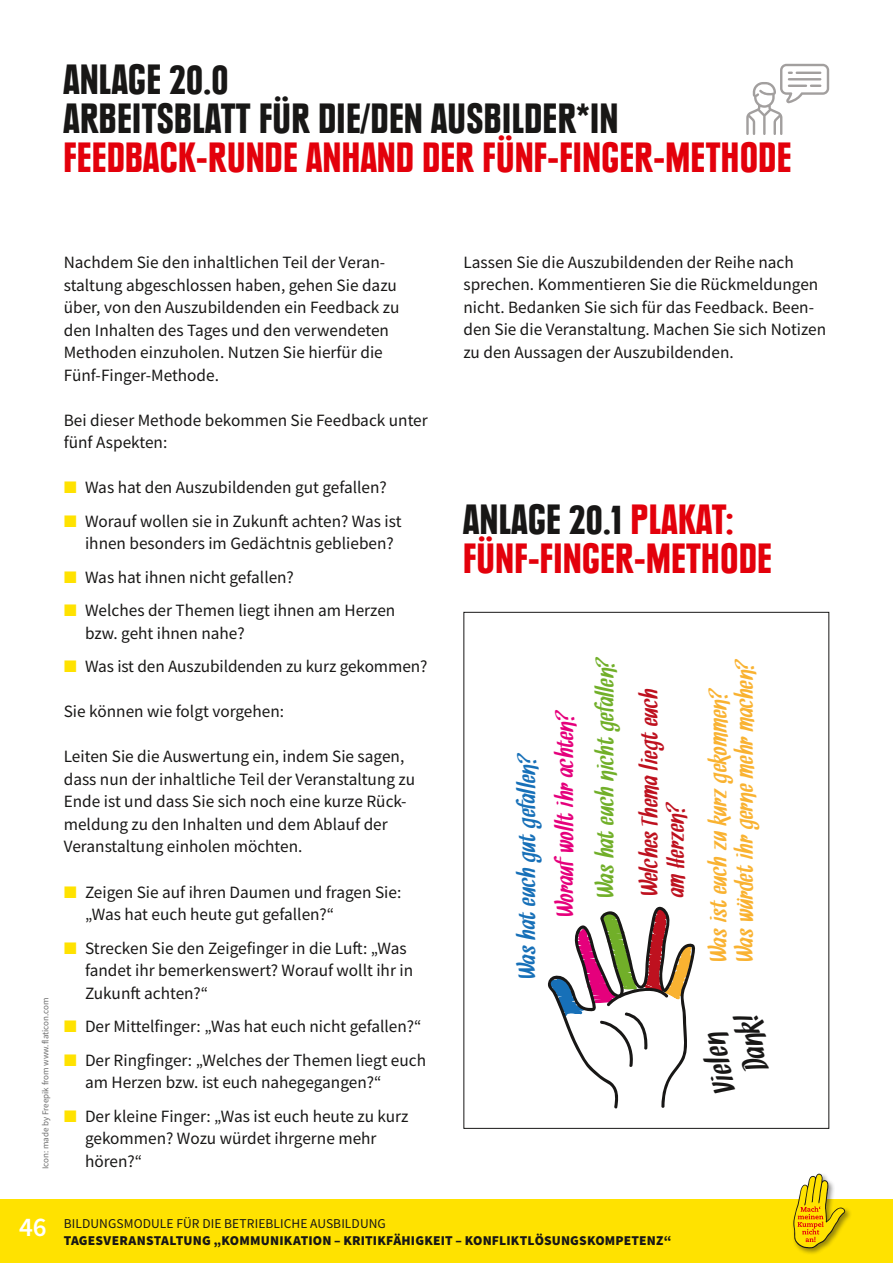
<style>
.page{position:relative;width:893px;height:1263px;background:#fff}
.page>*{position:absolute;margin:0;border:0;box-sizing:border-box;transform-origin:0 0}
.t1{font:900 condensed 42px/39px "Plak LT";letter-spacing:.025em;color:#e3000b}
.t2{font:900 condensed 42px/39px "Plak LT";letter-spacing:.025em;color:#181716}
.t3{font:33.75px/36.2px "Snickles";color:#181716;text-align:center}
.t4{font:600 27px "Source Sans Pro";color:#fff}
.t5{font:25.8px/26.4px "Snickles";letter-spacing:.025em;color:#f9b231}
.t6{font:25.8px/26.4px "Snickles";color:#be111f}
.t7{font:25.8px "Snickles";color:#71af29}
.t8{font:25.8px "Snickles";color:#1770b8}
.t9{font:25.8px "Snickles";color:#e5007c}
.t10{font:17.25px/22.5px "Source Sans Pro";color:#181716}
.t11{font:900 13.5px "Source Sans Pro";letter-spacing:.015em;color:#181716}
.t12{font:13.5px "Source Sans Pro";letter-spacing:.005em;color:#181716}
.t13{font:9px "Source Sans Pro";color:#6e6e6e}
.s1{color:#181716}
</style>
<div class="page">
<div style="left:0;top:1199px;width:893px;height:64px;background:#ffe200"></div>
<div style="left:792px;top:1172px;width:61px;height:84px;background:#181716;opacity:.45"></div>
<svg style="left:793px;top:1174px;width:52px;height:74px"></svg>
<svg style="left:746px;top:64px;width:83px;height:71px"></svg>
<svg style="left:548px;top:907px;width:147px;height:202px"></svg>
<h1 class="t2" style="left:64px;top:60px;width:556px">ANLAGE 20.0<br>ARBEITSBLATT FÜR DIE/DEN AUSBILDER*IN</h1>
<h1 class="t1" style="left:64px;top:138px;width:729px">FEEDBACK-RUNDE ANHAND DER FÜNF-FINGER-METHODE</h1>
<p class="t13" style="left:40px;top:1169px;width:173px;rotate:-90deg">Icon: made by Freepik from www.flaticon.com</p>
<p class="t10" style="left:64px;top:251px;width:337px">Nachdem Sie den inhaltlichen Teil der Veran&shy;staltung abgeschlossen haben, gehen Sie dazu über, von den Auszubildenden ein Feedback zu den Inhalten des Tages und den verwendeten Methoden einzuholen. Nutzen Sie hierfür die Fünf-Finger-Methode.</p>
<p class="t10" style="left:64px;top:408px;width:365px">Bei dieser Methode bekommen Sie Feedback unter fünf Aspekten:</p>
<p class="t10" style="left:85px;top:470px;width:318px;line-height:33.6px">Was hat den Auszubildenden gut gefallen?<br>Worauf wollen sie in Zukunft achten? Was ist</p>
<p class="t10" style="left:85px;top:527px;width:312px;line-height:33.6px">ihnen besonders im Gedächtnis geblieben?<br>Was hat ihnen nicht gefallen?<br>Welches der Themen liegt ihnen am Herzen</p>
<p class="t10" style="left:85px;top:616px;width:344px;line-height:33.6px">bzw. geht ihnen nahe?<br>Was ist den Auszubildenden zu kurz gekommen?</p>
<p class="t10" style="left:64px;top:700px;width:222px">Sie können wie folgt vorgehen:</p>
<p class="t10" style="left:64px;top:745px;width:353px">Leiten Sie die Auswertung ein, indem Sie sagen, dass nun der inhaltliche Teil der Veranstaltung zu Ende ist und dass Sie sich noch eine kurze Rück&shy;meldung zu den Inhalten und dem Ablauf der Veranstaltung einholen möchten.</p>
<p class="t10" style="left:85px;top:880px;width:318px">Zeigen Sie auf ihren Daumen und fragen Sie: „Was hat euch heute gut gefallen?“</p>
<p class="t10" style="left:85px;top:936px;width:330px">Strecken Sie den Zeigefinger in die Luft: „Was fandet ihr bemerkenswert? Worauf wollt ihr in<br>Zukunft achten?“</p>
<p class="t10" style="left:85px;top:1009px;width:343px;line-height:33.6px">Der Mittelfinger: „Was hat euch nicht gefallen?“<br>Der Ringfinger: „Welches der Themen liegt euch</p>
<p class="t10" style="left:85px;top:1065px;width:325px;line-height:33.6px">am Herzen bzw. ist euch nahegegangen?“<br>Der kleine Finger: „Was ist euch heute zu kurz</p>
<p class="t10" style="left:85px;top:1127px;width:293px">gekommen? Wozu würdet ihrgerne mehr hören?“</p>
<p class="t10" style="left:463px;top:251px;width:364px">Lassen Sie die Auszubildenden der Reihe nach sprechen. Kommentieren Sie die Rückmeldungen nicht. Bedanken Sie sich für das Feedback. Been&shy;den Sie die Veranstaltung. Machen Sie sich Notizen zu den Aussagen der Auszubildenden.</p>
<h1 class="t1" style="left:463px;top:500px;width:310px"><span class="s1">ANLAGE 20.1</span> PLAKAT:<br>FÜNF-FINGER-METHODE</h1>
<h3 class="t8" style="left:516px;top:979px;width:228px;rotate:-90deg">Was hat euch gut gefallen?</h3>
<h3 class="t9" style="left:554px;top:916px;width:209px;rotate:-90deg">Worauf wollt ihr achten?</h3>
<h3 class="t7" style="left:594px;top:897px;width:243px;rotate:-90deg">Was hat euch nicht gefallen?</h3>
<h3 class="t6" style="left:638px;top:896px;width:210px;rotate:-90deg">Welches Thema liegt euch am Herzen?</h3>
<h3 class="t5" style="left:707px;top:961px;width:305px;rotate:-90deg">Was ist euch zu kurz gekommen?<br>Was wurdet ihr gerne mehr machen?</h3>
<h3 class="t5" style="left:733px;top:908px;width:14px;rotate:-90deg">¨</h3>
<h2 class="t3" style="left:710px;top:1096px;width:75px;rotate:-102deg">Vielen<br>Dank!</h2>
<h3 class="t4" style="left:19px;top:1210px;width:29px">46</h3>
<p class="t12" style="left:64px;top:1215px;width:324px">Bi ldungsmodule für di e betri ebliche Ausbi ldung</p>
<p class="t11" style="left:64px;top:1231px;width:609px">TAGESVERANSTALTUNG „KOMMUNIKATION – KRITIKFÄHIGKEIT – KONFLIKTLÖSUNGSKOMPETENZ“</p>
</div>
